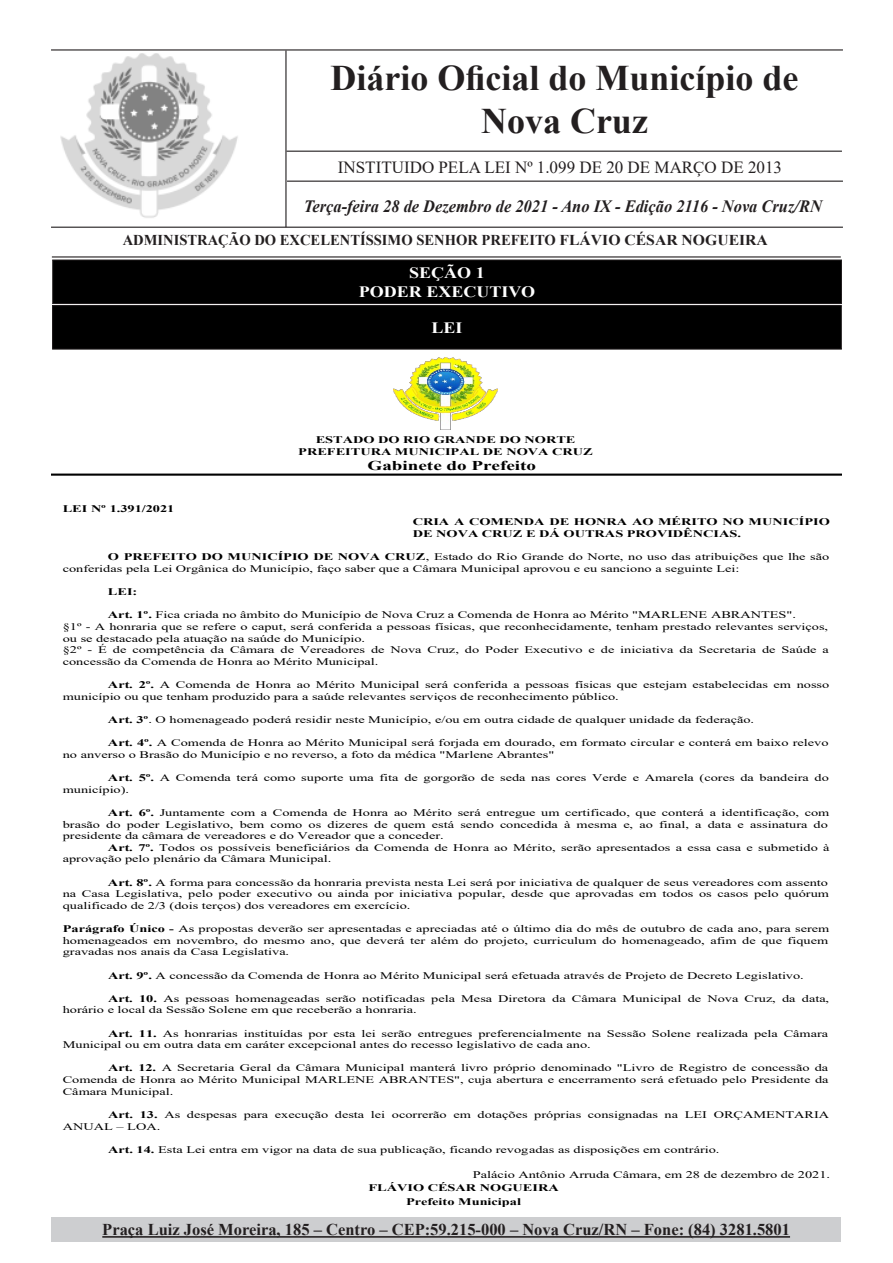
<style>
.page{position:relative;width:893px;height:1263px;background:#fff}
.page>*{position:absolute;margin:0;border:0;box-sizing:border-box;transform-origin:0 0}
.t1{font:700 36px/43.2px "Times New Roman";color:#231f20;text-align:center}
.t2{font:italic 700 17.25px "Times New Roman";color:#231f20;scale:.95 1}
.t3{font:16.95px "Times New Roman";color:#231f20}
.t4{font:700 16.5px "Times New Roman";color:#231f20}
.t5{font:700 15.75px "Times New Roman";color:#fff;scale:1.14 1}
.t6{font:700 15px "Times New Roman";color:#231f20}
.t7{font:700 13.5px "Times New Roman";color:#000;scale:1.42 1}
.t8{font:10.05px/11.6px "Times New Roman";color:#000;scale:1.42 1}
.t9{font:700 10.05px/11.7px "Times New Roman";color:#000;text-align:center;scale:1.42 1}
.s1{font-weight:700}
</style>
<div class="page">
<img style="left:54px;top:53px;width:231px;height:174px">
<hr style="left:51px;top:49px;width:792px;height:2px;background:#231f20">
<hr style="left:51px;top:227px;width:792px;height:1px;background:#231f20">
<hr style="left:52px;top:256px;width:789px;height:1px;background:#231f20">
<hr style="left:285px;top:51px;width:2px;height:176px;background:#231f20">
<hr style="left:287px;top:151px;width:555px;height:1px;background:#231f20">
<hr style="left:287px;top:181px;width:556px;height:1px;background:#231f20">
<div style="left:51px;top:1217px;width:790px;height:25px;background:#cdced0"></div>
<hr style="left:102px;top:1236px;width:688px;height:2px;background:#231f20">
<div style="left:53px;top:260px;width:788px;height:44px;background:#000"></div>
<div style="left:52px;top:259px;width:790px;height:45px;border:1px solid #231f20"></div>
<div style="left:53px;top:306px;width:788px;height:43px;background:#000"></div>
<div style="left:52px;top:305px;width:790px;height:45px;border:1px solid #231f20"></div>
<img style="left:393px;top:358px;width:104px;height:72px">
<hr style="left:51px;top:474px;width:791px;height:2px;background:#000">
<p class="t1" style="left:330px;top:55px;width:470px">Diário Oficial do Município de<br>Nova Cruz</p>
<p class="t3" style="left:338px;top:155px;width:446px">INSTITUIDO PELA LEI Nº 1.099 DE 20 DE MARÇO DE 2013</p>
<p class="t2" style="left:304px;top:194px;width:547px">Terça-feira 28 de Dezembro de 2021 - Ano IX - Edição 2116 - Nova Cruz/RN</p>
<p class="t6" style="left:123px;top:229px;width:647px">ADMINISTRAÇÃO DO EXCELENTÍSSIMO SENHOR PREFEITO FLÁVIO CÉSAR NOGUEIRA</p>
<p class="t5" style="left:409px;top:261px;width:68px">SEÇÃO 1</p>
<p class="t5" style="left:359px;top:280px;width:156px">PODER EXECUTIVO</p>
<p class="t5" style="left:431px;top:316px;width:29px">LEI</p>
<p class="t9" style="left:63px;top:503px;width:80px">LEI Nº 1.391/2021</p>
<p class="t9" style="left:298px;top:434px;width:209px">ESTADO DO RIO GRANDE DO NORTE<br>PREFEITURA MUNICIPAL DE NOVA CRUZ</p>
<h3 class="t7" style="left:368px;top:458px;width:120px">Gabinete do Prefeito</h3>
<p class="t9" style="left:413px;top:516px;width:295px;text-align:left">CRIA A COMENDA DE HONRA AO MÉRITO NO MUNICÍPIO<br>DE NOVA CRUZ E DÁ OUTRAS PROVIDÊNCIAS.</p>
<p class="t8" style="left:63px;top:551px;width:541px;text-indent:45px"><span class="s1">O PREFEITO DO MUNICÍPIO DE NOVA CRUZ</span>, Estado do Rio Grande do Norte, no uso das atribuições que lhe são conferidas pela Lei Orgânica do Município, faço saber que a Câmara Municipal aprovou e eu sanciono a seguinte Lei:</p>
<p class="t9" style="left:108px;top:586px;width:22px">LEI:</p>
<p class="t8" style="left:63px;top:609px;width:541px;text-indent:45px"><span class="s1">Art. 1º.</span> Fica criada no âmbito do Município de Nova Cruz a Comenda de Honra ao Mérito "MARLENE ABRANTES".<br>§1º - A honraria que se refere o caput, será conferida a pessoas físicas, que reconhecidamente, tenham prestado relevantes serviços, ou se destacado pela atuação na saúde do Município.<br>§2º - É de competência da Câmara de Vereadores de Nova Cruz, do Poder Executivo e de iniciativa da Secretaria de Saúde a concessão da Comenda de Honra ao Mérito Municipal.</p>
<p class="t8" style="left:63px;top:679px;width:541px;text-indent:45px"><span class="s1">Art. 2º.</span> A Comenda de Honra ao Mérito Municipal será conferida a pessoas físicas que estejam estabelecidas em nosso município ou que tenham produzido para a saúde relevantes serviços de reconhecimento público.</p>
<p class="t8" style="left:108px;top:714px;width:456px"><span class="s1">Art. 3º</span>. O homenageado poderá residir neste Município, e/ou em outra cidade de qualquer unidade da federação.</p>
<p class="t8" style="left:63px;top:737px;width:541px;text-indent:45px"><span class="s1">Art. 4º.</span> A Comenda de Honra ao Mérito Municipal será forjada em dourado, em formato circular e conterá em baixo relevo no anverso o Brasão do Município e no reverso, a foto da médica "Marlene Abrantes"</p>
<p class="t8" style="left:63px;top:772px;width:541px;text-indent:45px"><span class="s1">Art. 5º.</span> A Comenda terá como suporte uma fita de gorgorão de seda nas cores Verde e Amarela (cores da bandeira do município).</p>
<p class="t8" style="left:108px;top:807px;width:509px"><span class="s1">Art. 6º.</span> Juntamente com a Comenda de Honra ao Mérito será entregue um certificado, que conterá a identificação, com</p>
<p class="t8" style="left:63px;top:818px;width:540px">brasão do poder Legislativo, bem como os dizeres de quem está sendo concedida à mesma e, ao final, a data e assinatura do</p>
<p class="t8" style="left:63px;top:830px;width:270px">presidente da câmara de vereadores e do Vereador que a conceder.</p>
<p class="t8" style="left:108px;top:842px;width:510px"><span class="s1">Art. 7º.</span> Todos os possíveis beneficiários da Comenda de Honra ao Mérito, serão apresentados a essa casa e submetido à</p>
<p class="t8" style="left:63px;top:853px;width:191px">aprovação pelo plenário da Câmara Municipal.</p>
<p class="t8" style="left:63px;top:876px;width:541px;text-align:justify;text-indent:45px"><span class="s1">Art. 8º.</span> A forma para concessão da honraria prevista nesta Lei será por iniciativa de qualquer de seus vereadores com assento na Casa Legislativa, pelo poder executivo ou ainda por iniciativa popular, desde que aprovadas em todos os casos pelo quórum qualificado de 2/3 (dois terços) dos vereadores em exercício.</p>
<p class="t8" style="left:63px;top:923px;width:541px;text-align:justify"><span class="s1">Parágrafo Único -</span> As propostas deverão ser apresentadas e apreciadas até o último dia do mês de outubro de cada ano, para serem homenageados em novembro, do mesmo ano, que deverá ter além do projeto, curriculum do homenageado, afim de que fiquem gravadas nos anais da Casa Legislativa.</p>
<p class="t8" style="left:108px;top:969px;width:491px"><span class="s1">Art. 9º.</span> A concessão da Comenda de Honra ao Mérito Municipal será efetuada através de Projeto de Decreto Legislativo.</p>
<p class="t8" style="left:63px;top:992px;width:541px;text-indent:45px"><span class="s1">Art. 10.</span> As pessoas homenageadas serão notificadas pela Mesa Diretora da Câmara Municipal de Nova Cruz, da data, horário e local da Sessão Solene em que receberão a honraria.</p>
<p class="t8" style="left:63px;top:1027px;width:541px;text-indent:45px"><span class="s1">Art. 11.</span> As honrarias instituídas por esta lei serão entregues preferencialmente na Sessão Solene realizada pela Câmara<br>Municipal ou em outra data em caráter excepcional antes do recesso legislativo de cada ano.</p>
<p class="t8" style="left:63px;top:1062px;width:541px;text-align:justify;text-indent:45px"><span class="s1">Art. 12.</span> A Secretaria Geral da Câmara Municipal manterá livro próprio denominado "Livro de Registro de concessão da Comenda de Honra ao Mérito Municipal MARLENE ABRANTES", cuja abertura e encerramento será efetuado pelo Presidente da Câmara Municipal.</p>
<p class="t8" style="left:63px;top:1109px;width:541px;text-indent:45px"><span class="s1">Art. 13.</span> As despesas para execução desta lei ocorrerão em dotações próprias consignadas na LEI ORÇAMENTARIA<br>ANUAL – LOA.</p>
<p class="t8" style="left:108px;top:1144px;width:432px"><span class="s1">Art. 14.</span> Esta Lei entra em vigor na data de sua publicação, ficando revogadas as disposições em contrário.</p>
<p class="t8" style="left:473px;top:1169px;width:253px">Palácio Antônio Arruda Câmara, em 28 de dezembro de 2021.</p>
<p class="t9" style="left:368px;top:1181px;width:135px;line-height:13.4px">FLÁVIO CÉSAR NOGUEIRA<br>Prefeito Municipal</p>
<p class="t4" style="left:102px;top:1218px;width:689px">Praça Luiz José Moreira, 185 – Centro – CEP:59.215-000 – Nova Cruz/RN – Fone: (84) 3281.5801</p>
</div>
